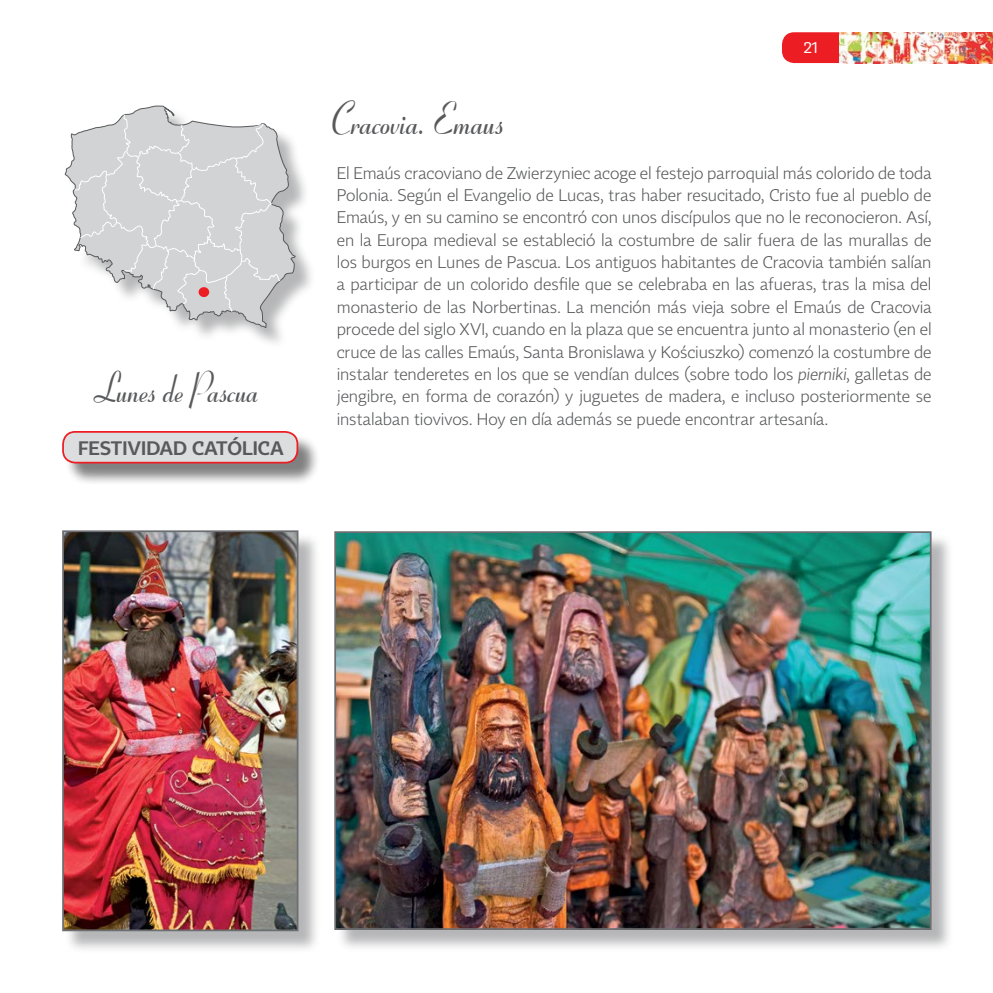
<style>
.page{position:relative;width:993px;height:993px;background:#fff}
.page>*{position:absolute;margin:0;border:0;box-sizing:border-box;transform-origin:0 0}
.t1{font:700 45.85px "Ribbon 131 EU";color:#58595b;scale:.8 1}
.t2{font:700 43.75px "Ribbon 131 EU";color:#58595b;scale:.8 1}
.t3{font:300 19.25px "Tabac Sans";color:#58595b}
.t4{font:300 16.62px/22.4px "Tabac Sans";color:#58595b;text-align:justify}
.t5{font:15.75px "Tabac Sans";color:#fff}
.s1{font-style:italic}
</style>
<div class="page">
<hr style="left:0;top:0;width:1px;height:992px;background:#dcddde">
<svg style="left:782px;top:32px;width:57px;height:31px;background:#ed262d"></svg>
<img style="left:839px;top:32px;width:153px;height:31px">
<div style="left:336px;top:533px;width:617px;height:418px;background:#6d6e71;opacity:.5"></div>
<img style="left:337px;top:534px;width:591px;height:392px">
<div style="left:334px;top:531px;width:597px;height:398px;border:2px solid #6d6e71"></div>
<div style="left:64px;top:532px;width:257px;height:420px;background:#6d6e71;opacity:.5"></div>
<img style="left:65px;top:533px;width:230px;height:394px">
<div style="left:62px;top:530px;width:236px;height:400px;border:2px solid #6d6e71"></div>
<div style="left:64px;top:433px;width:256px;height:52px;background:#000;opacity:.5"></div>
<div style="left:63px;top:431px;width:234px;height:31px;background:#dcddde;border-radius:12px"></div>
<div style="left:62px;top:431px;width:236px;height:32px;border:2px solid #ed1d24;border-radius:12px"></div>
<div style="left:68px;top:108px;width:248px;height:241px;background:#6d6e71;opacity:.5"></div>
<svg style="left:64px;top:105px;width:232px;height:224px"></svg>
<svg style="left:74px;top:114px;width:207px;height:206px"></svg>
<div style="left:198px;top:287px;width:11px;height:10px;background:#ed1d24;border-radius:50%"></div>
<h2 class="t2" style="left:98px;top:361px;width:206px">Lunes de Pascua</h2>
<p class="t3" style="left:78px;top:436px;width:207px">FESTIVIDAD CATÓLICA</p>
<p class="t5" style="left:803px;top:38px;width:16px">21</p>
<h1 class="t1" style="left:334px;top:92px;width:218px">Cracovia. Emaus</h1>
<p class="t4" style="left:336px;top:162px;width:596px">El Emaús cracoviano de Zwierzyniec acoge el festejo parroquial más colorido de toda Polonia. Según el Evangelio de Lucas, tras haber resucitado, Cristo fue al pueblo de Emaús, y en su camino se encontró con unos discípulos que no le reconocieron. Así, en la Europa medieval se estableció la costumbre de salir fuera de las murallas de los burgos en Lunes de Pascua. Los antiguos habitantes de Cracovia también salían a participar de un colorido desfile que se celebraba en las afueras, tras la misa del monasterio de las Norbertinas. La mención más vieja sobre el Emaús de Cracovia procede del siglo XVI, cuando en la plaza que se encuentra junto al monasterio (en el cruce de las calles Emaús, Santa Bronislawa y Kościuszko) comenzó la costumbre de instalar tenderetes en los que se vendían dulces (sobre todo los <span class="s1">pierniki</span>, galletas de jengibre, en forma de corazón) y juguetes de madera, e incluso posteriormente se instalaban tiovivos. Hoy en día además se puede encontrar artesanía.</p>
</div>
